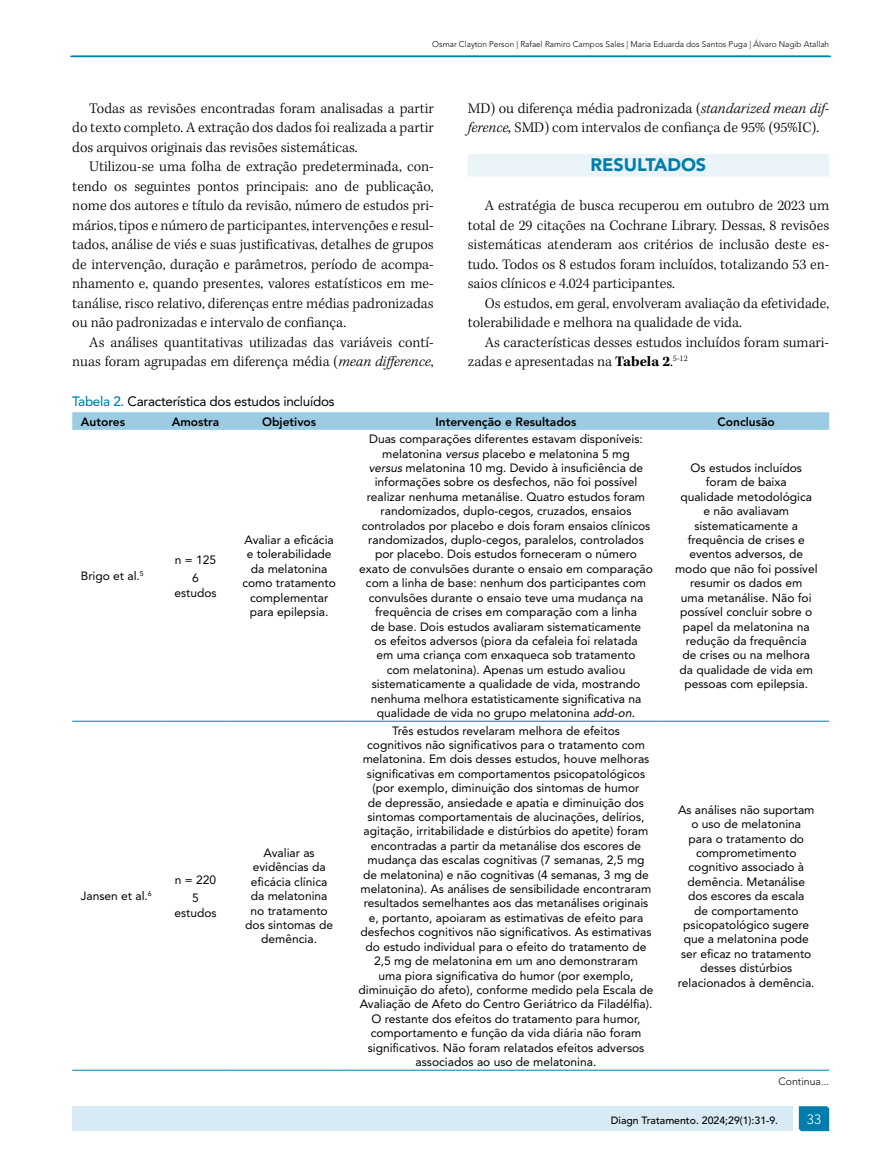
<style>
.page{position:relative;width:893px;height:1170px;background:#fff}
.page>*{position:absolute;margin:0;border:0;box-sizing:border-box;transform-origin:0 0}
.t1{font:900 18px "Avenir LT Std";color:#007dac}
.t2{font:300 15px/19.5px "Kepler Std";color:#000;text-align:justify}
.t3{font:13.5px "Avenir LT Std";letter-spacing:-.02em;color:#000}
.t4{font:300 13.5px "Avenir LT Std";color:#fff}
.t5{font:12px/14.4px "Avenir LT Std";color:#000;text-align:center}
.t6{font:800 12px "Avenir LT Std";color:#000}
.t7{font:500 10.5px "Avenir LT Std";color:#000}
.t8{font:300 10.5px "Avenir LT Std";color:#000}
.t9{font:300 8.25px "Avenir LT Std";color:#000}
.s1{font-style:italic}
.s2{font-weight:500;color:#007dac}
.s3{font-weight:400;font-style:italic}
.s4{font-weight:700}
</style>
<div class="page">
<div style="left:468px;top:154px;width:361px;height:22px;background:#e9f3f8"></div>
<hr style="left:70px;top:56px;width:761px;height:1px;background:#007dac">
<svg style="left:799px;top:1106px;width:30px;height:24px"></svg>
<div style="left:72px;top:1106px;width:721px;height:24px;background:#d8eaf4"></div>
<svg style="left:72px;top:412px;width:757px;height:18px;background:#9dcde3"></svg>
<hr style="left:72px;top:721px;width:90px;height:1px;background:#007dac">
<hr style="left:162px;top:721px;width:68px;height:1px;background:#007dac">
<hr style="left:230px;top:721px;width:119px;height:1px;background:#007dac">
<hr style="left:349px;top:721px;width:314px;height:1px;background:#007dac">
<hr style="left:663px;top:721px;width:166px;height:1px;background:#007dac">
<hr style="left:72px;top:1069px;width:90px;height:1px;background:#007dac">
<hr style="left:162px;top:1069px;width:68px;height:1px;background:#007dac">
<hr style="left:230px;top:1069px;width:119px;height:1px;background:#007dac">
<hr style="left:349px;top:1069px;width:314px;height:1px;background:#007dac">
<hr style="left:663px;top:1069px;width:166px;height:1px;background:#007dac">
<p class="t9" style="left:432px;top:39px;width:398px">Osmar Clayton Person | Rafael Ramiro Campos Sales | Maria Eduarda dos Santos Puga | Álvaro Nagib Atallah</p>
<p class="t2" style="left:72px;top:99px;width:363px;text-indent:17px">Todas as revisões encontradas foram analisadas a partir do texto completo. A extração dos dados foi realizada a partir dos arquivos originais das revisões sistemáticas.</p>
<p class="t2" style="left:72px;top:157px;width:363px;text-indent:17px">Utilizou-se uma folha de extração predeterminada, con&shy;tendo os seguintes pontos principais: ano de publicação, nome dos autores e título da revisão, número de estudos pri&shy;mários, tipos e número de participantes, intervenções e resul&shy;tados, análise de viés e suas justificativas, detalhes de grupos de intervenção, duração e parâmetros, período de acompa&shy;nhamento e, quando presentes, valores estatísticos em me&shy;tanálise, risco relativo, diferenças entre médias padronizadas ou não padronizadas e intervalo de confiança.</p>
<p class="t2" style="left:72px;top:333px;width:363px;text-align:right">As análises quantitativas utilizadas das variáveis contí&shy;nuas foram agrupadas em diferença média (<span class="s1">mean difference</span>,</p>
<p class="t3" style="left:72px;top:393px;width:264px"><span class="s2">Tabela 2.</span> Característica dos estudos incluídos</p>
<p class="t2" style="left:468px;top:99px;width:363px">MD) ou diferença média padronizada (<span class="s1">standarized mean dif&shy;ference</span><span class="s3">,</span> SMD) com intervalos de confiança de 95% (95%IC).</p>
<h1 class="t1" style="left:591px;top:154px;width:117px">RESULTADOS</h1>
<p class="t2" style="left:468px;top:196px;width:363px;text-indent:17px">A estratégia de busca recuperou em outubro de 2023 um total de 29 citações na Cochrane Library. Dessas, 8 revisões sistemáticas atenderam aos critérios de inclusão deste es&shy;tudo. Todos os 8 estudos foram incluídos, totalizando 53 en&shy;saios clínicos e 4.024 participantes.</p>
<p class="t2" style="left:468px;top:294px;width:363px;text-indent:17px">Os estudos, em geral, envolveram avaliação da efetividade, tolerabilidade e melhora na qualidade de vida.</p>
<p class="t2" style="left:468px;top:333px;width:363px;text-indent:17px">As características desses estudos incluídos foram sumari&shy;zadas e apresentadas na <span class="s4">Tabela 2</span>.<sup>5-12</sup></p>
<p class="t6" style="left:81px;top:414px;width:46px">Autores</p>
<p class="t6" style="left:172px;top:414px;width:49px">Amostra</p>
<p class="t6" style="left:262px;top:414px;width:56px">Objetivos</p>
<p class="t6" style="left:435px;top:414px;width:143px">Intervenção e Resultados</p>
<p class="t6" style="left:718px;top:414px;width:59px">Conclusão</p>
<p class="t5" style="left:81px;top:568px;width:65px">Brigo et al.<sup>5</sup></p>
<p class="t5" style="left:175px;top:550px;width:43px;line-height:18.6px">n = 125<br>6</p>
<p class="t5" style="left:174px;top:585px;width:44px">estudos</p>
<p class="t5" style="left:81px;top:888px;width:73px">Jansen et al.<sup>6</sup></p>
<p class="t5" style="left:175px;top:870px;width:43px;line-height:18.6px">n = 220<br>5</p>
<p class="t5" style="left:174px;top:905px;width:44px">estudos</p>
<p class="t5" style="left:242px;top:532px;width:95px">Avaliar a eficácia e tolerabilidade da melatonina como tratamento complementar para epilepsia.</p>
<p class="t5" style="left:245px;top:845px;width:89px">Avaliar as evidências da eficácia clínica da melatonina no tratamento dos sintomas de demência.</p>
<p class="t5" style="left:359px;top:432px;width:295px">Duas comparações diferentes estavam disponíveis: melatonina <span class="s1">versus</span> placebo e melatonina 5 mg<br><span class="s1">versus</span> melatonina 10 mg. Devido à insuficiência de informações sobre os desfechos, não foi possível realizar nenhuma metanálise. Quatro estudos foram randomizados, duplo-cegos, cruzados, ensaios controlados por placebo e dois foram ensaios clínicos randomizados, duplo-cegos, paralelos, controlados por placebo. Dois estudos forneceram o número exato de convulsões durante o ensaio em comparação com a linha de base: nenhum dos participantes com convulsões durante o ensaio teve uma mudança na frequência de crises em comparação com a linha<br>de base. Dois estudos avaliaram sistematicamente<br>os efeitos adversos (piora da cefaleia foi relatada<br>em uma criança com enxaqueca sob tratamento<br>com melatonina). Apenas um estudo avaliou sistematicamente a qualidade de vida, mostrando nenhuma melhora estatisticamente significativa na qualidade de vida no grupo melatonina <span class="s1">add-on</span>.</p>
<p class="t5" style="left:359px;top:723px;width:296px">Três estudos revelaram melhora de efeitos<br>cognitivos não significativos para o tratamento com melatonina. Em dois desses estudos, houve melhoras significativas em comportamentos psicopatológicos (por exemplo, diminuição dos sintomas de humor<br>de depressão, ansiedade e apatia e diminuição dos sintomas comportamentais de alucinações, delírios, agitação, irritabilidade e distúrbios do apetite) foram encontradas a partir da metanálise dos escores de mudança das escalas cognitivas (7 semanas, 2,5 mg<br>de melatonina) e não cognitivas (4 semanas, 3 mg de melatonina). As análises de sensibilidade encontraram resultados semelhantes aos das metanálises originais e, portanto, apoiaram as estimativas de efeito para desfechos cognitivos não significativos. As estimativas do estudo individual para o efeito do tratamento de 2,5 mg de melatonina em um ano demonstraram<br>uma piora significativa do humor (por exemplo, diminuição do afeto), conforme medido pela Escala de Avaliação de Afeto do Centro Geriátrico da Filadélfia).<br>O restante dos efeitos do tratamento para humor, comportamento e função da vida diária não foram significativos. Não foram relatados efeitos adversos associados ao uso de melatonina.</p>
<p class="t5" style="left:675px;top:460px;width:144px">Os estudos incluídos foram de baixa<br>qualidade metodológica<br>e não avaliavam sistematicamente a frequência de crises e eventos adversos, de modo que não foi possível resumir os dados em<br>uma metanálise. Não foi possível concluir sobre o papel da melatonina na redução da frequência<br>de crises ou na melhora da qualidade de vida em pessoas com epilepsia.</p>
<p class="t5" style="left:678px;top:802px;width:138px">As análises não suportam o uso de melatonina para o tratamento do comprometimento cognitivo associado à demência. Metanálise dos escores da escala<br>de comportamento psicopatológico sugere que a melatonina pode ser eficaz no tratamento desses distúrbios relacionados à demência.</p>
<p class="t8" style="left:778px;top:1074px;width:52px">Continua...</p>
<p class="t7" style="left:611px;top:1114px;width:169px">Diagn Tratamento. 2024;29(1):31-9.</p>
<p class="t4" style="left:807px;top:1111px;width:16px">33</p>
</div>
